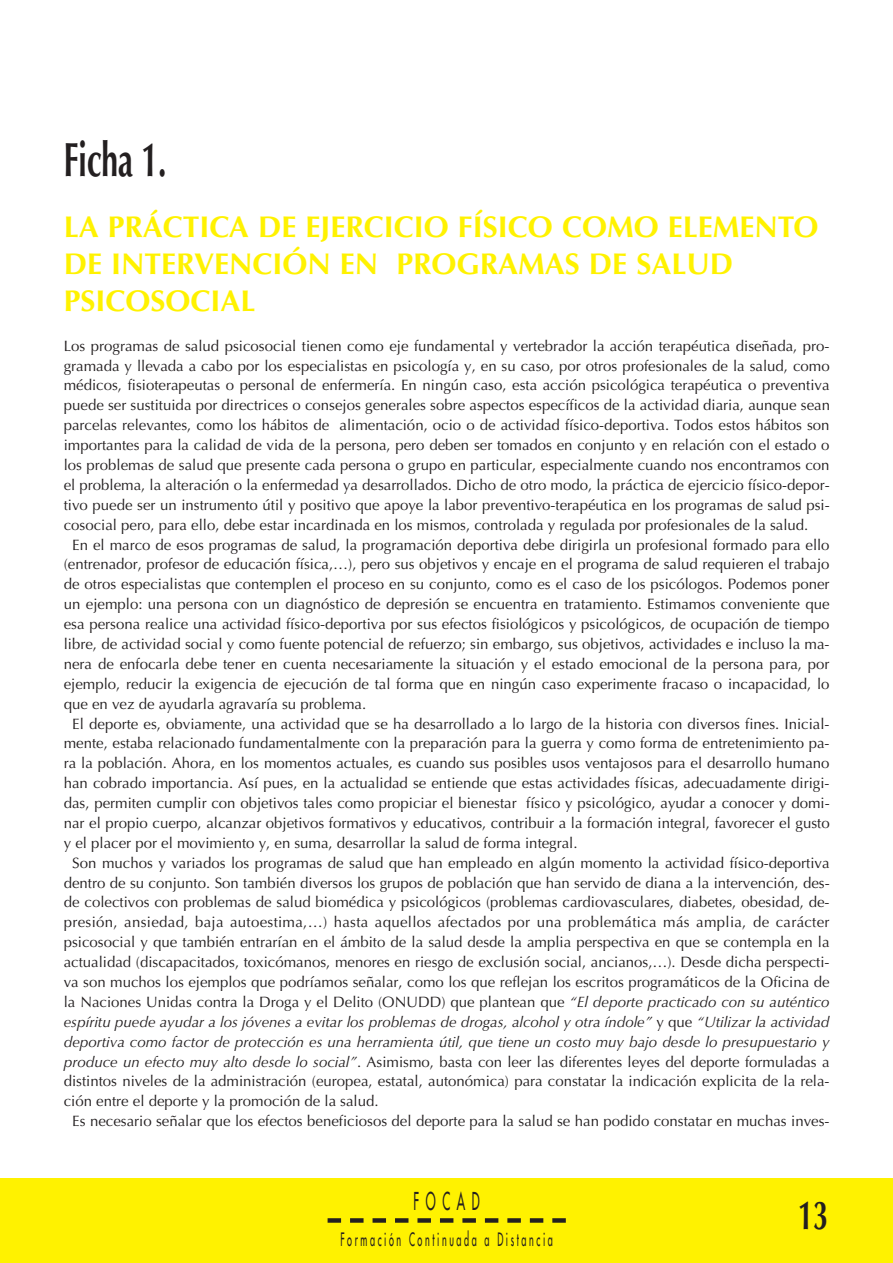
<style>
.page{position:relative;width:893px;height:1263px;background:#fff}
.page>*{position:absolute;margin:0;border:0;box-sizing:border-box;transform-origin:0 0}
.t1{font:700 48px "Optima";letter-spacing:-.005em;color:#231f20;scale:.62 1}
.t2{font:700 40.5px "Optima";color:#231f20;scale:.67 1}
.t3{font:700 30px/37.2px "Optima";color:#fff200}
.t4{font:24px "Futura";letter-spacing:.55em;color:#231f20;scale:.5 1}
.t5{font:18px "Futura";letter-spacing:.29em;color:#231f20;scale:.5 1}
.t6{font:15px "Optima";color:#231f20}
.t7{font:italic 15px "Optima";color:#231f20}
.t8{font:15px "Optima";letter-spacing:.02em;color:#231f20}
.s1{font-style:italic}
.s2{font-style:normal}
</style>
<div class="page">
<div style="left:0;top:1178px;width:892px;height:85px;background:#fff200"></div>
<svg style="left:341px;top:1218px;width:203px;height:5px"></svg>
<div style="left:327px;top:1218px;width:14px;height:5px;background:#231f20"></div>
<div style="left:552px;top:1218px;width:14px;height:5px;background:#231f20"></div>
<h1 class="t1" style="left:64px;top:140px;width:167px">Ficha 1.</h1>
<h3 class="t3" style="left:64px;top:211px;width:756px">LA PRÁCTICA DE EJERCICIO FÍSICO COMO ELEMENTO<br>DE INTERVENCIÓN EN PROGRAMAS DE SALUD<br>PSICOSOCIAL</h3>
<p class="t6" style="left:64px;top:339px;width:767px">Los programas de salud psicosocial tienen como eje fundamental y vertebrador la acción terapéutica diseñada, pro-</p>
<p class="t6" style="left:64px;top:359px;width:767px">gramada y llevada a cabo por los especialistas en psicología y, en su caso, por otros profesionales de la salud, como</p>
<p class="t6" style="left:64px;top:379px;width:767px">médicos, fisioterapeutas o personal de enfermería. En ningún caso, esta acción psicológica terapéutica o preventiva</p>
<p class="t6" style="left:64px;top:399px;width:767px">puede ser sustituida por directrices o consejos generales sobre aspectos específicos de la actividad diaria, aunque sean</p>
<p class="t6" style="left:64px;top:419px;width:767px">parcelas relevantes, como los hábitos de alimentación, ocio o de actividad físico-deportiva. Todos estos hábitos son</p>
<p class="t6" style="left:64px;top:439px;width:767px">importantes para la calidad de vida de la persona, pero deben ser tomados en conjunto y en relación con el estado o</p>
<p class="t6" style="left:64px;top:459px;width:767px">los problemas de salud que presente cada persona o grupo en particular, especialmente cuando nos encontramos con</p>
<p class="t6" style="left:64px;top:479px;width:767px">el problema, la alteración o la enfermedad ya desarrollados. Dicho de otro modo, la práctica de ejercicio físico-depor-</p>
<p class="t6" style="left:64px;top:498px;width:767px">tivo puede ser un instrumento útil y positivo que apoye la labor preventivo-terapéutica en los programas de salud psi-</p>
<p class="t6" style="left:64px;top:518px;width:746px">cosocial pero, para ello, debe estar incardinada en los mismos, controlada y regulada por profesionales de la salud.</p>
<p class="t6" style="left:72px;top:538px;width:758px">En el marco de esos programas de salud, la programación deportiva debe dirigirla un profesional formado para ello</p>
<p class="t6" style="left:64px;top:558px;width:767px">(entrenador, profesor de educación física,…), pero sus objetivos y encaje en el programa de salud requieren el trabajo</p>
<p class="t6" style="left:64px;top:578px;width:767px">de otros especialistas que contemplen el proceso en su conjunto, como es el caso de los psicólogos. Podemos poner</p>
<p class="t6" style="left:64px;top:598px;width:767px">un ejemplo: una persona con un diagnóstico de depresión se encuentra en tratamiento. Estimamos conveniente que</p>
<p class="t6" style="left:64px;top:618px;width:767px">esa persona realice una actividad físico-deportiva por sus efectos fisiológicos y psicológicos, de ocupación de tiempo</p>
<p class="t6" style="left:64px;top:638px;width:767px">libre, de actividad social y como fuente potencial de refuerzo; sin embargo, sus objetivos, actividades e incluso la ma-</p>
<p class="t6" style="left:64px;top:658px;width:767px">nera de enfocarla debe tener en cuenta necesariamente la situación y el estado emocional de la persona para, por</p>
<p class="t6" style="left:64px;top:677px;width:767px">ejemplo, reducir la exigencia de ejecución de tal forma que en ningún caso experimente fracaso o incapacidad, lo</p>
<p class="t6" style="left:64px;top:697px;width:304px">que en vez de ayudarla agravaría su problema.</p>
<p class="t6" style="left:72px;top:717px;width:758px">El deporte es, obviamente, una actividad que se ha desarrollado a lo largo de la historia con diversos fines. Inicial-</p>
<p class="t6" style="left:64px;top:737px;width:767px">mente, estaba relacionado fundamentalmente con la preparación para la guerra y como forma de entretenimiento pa-</p>
<p class="t6" style="left:64px;top:757px;width:767px">ra la población. Ahora, en los momentos actuales, es cuando sus posibles usos ventajosos para el desarrollo humano</p>
<p class="t6" style="left:64px;top:777px;width:767px">han cobrado importancia. Así pues, en la actualidad se entiende que estas actividades físicas, adecuadamente dirigi-</p>
<p class="t6" style="left:64px;top:797px;width:767px">das, permiten cumplir con objetivos tales como propiciar el bienestar físico y psicológico, ayudar a conocer y domi-</p>
<p class="t6" style="left:64px;top:817px;width:767px">nar el propio cuerpo, alcanzar objetivos formativos y educativos, contribuir a la formación integral, favorecer el gusto</p>
<p class="t6" style="left:64px;top:837px;width:515px">y el placer por el movimiento y, en suma, desarrollar la salud de forma integral.</p>
<p class="t6" style="left:72px;top:856px;width:758px">Son muchos y variados los programas de salud que han empleado en algún momento la actividad físico-deportiva</p>
<p class="t6" style="left:64px;top:876px;width:767px">dentro de su conjunto. Son también diversos los grupos de población que han servido de diana a la intervención, des-</p>
<p class="t6" style="left:64px;top:896px;width:767px">de colectivos con problemas de salud biomédica y psicológicos (problemas cardiovasculares, diabetes, obesidad, de-</p>
<p class="t8" style="left:64px;top:916px;width:767px">presión, ansiedad, baja autoestima,…) hasta aquellos afectados por una problemática más amplia, de carácter</p>
<p class="t6" style="left:64px;top:936px;width:767px">psicosocial y que también entrarían en el ámbito de la salud desde la amplia perspectiva en que se contempla en la</p>
<p class="t6" style="left:64px;top:956px;width:767px">actualidad (discapacitados, toxicómanos, menores en riesgo de exclusión social, ancianos,…). Desde dicha perspecti-</p>
<p class="t6" style="left:64px;top:976px;width:767px">va son muchos los ejemplos que podríamos señalar, como los que reflejan los escritos programáticos de la Oficina de</p>
<p class="t6" style="left:64px;top:996px;width:767px">la Naciones Unidas contra la Droga y el Delito (ONUDD) que plantean que <span class="s1">“El deporte practicado con su auténtico</span></p>
<p class="t7" style="left:64px;top:1016px;width:767px">espíritu puede ayudar a los jóvenes a evitar los problemas de drogas, alcohol y otra índole” <span class="s2">y que</span> “Utilizar la actividad</p>
<p class="t7" style="left:64px;top:1035px;width:767px">deportiva como factor de protección es una herramienta útil, que tiene un costo muy bajo desde lo presupuestario y</p>
<p class="t6" style="left:64px;top:1055px;width:767px"><span class="s1">produce un efecto muy alto desde lo social”</span>. Asimismo, basta con leer las diferentes leyes del deporte formuladas a</p>
<p class="t6" style="left:64px;top:1075px;width:767px">distintos niveles de la administración (europea, estatal, autonómica) para constatar la indicación explicita de la rela-</p>
<p class="t6" style="left:64px;top:1095px;width:316px">ción entre el deporte y la promoción de la salud.</p>
<p class="t6" style="left:72px;top:1115px;width:758px">Es necesario señalar que los efectos beneficiosos del deporte para la salud se han podido constatar en muchas inves-</p>
<h3 class="t4" style="left:413px;top:1189px;width:134px">FOCAD</h3>
<p class="t5" style="left:340px;top:1230px;width:426px">Formación Continuada a Distancia</p>
<h2 class="t2" style="left:798px;top:1199px;width:46px">13</h2>
</div>
